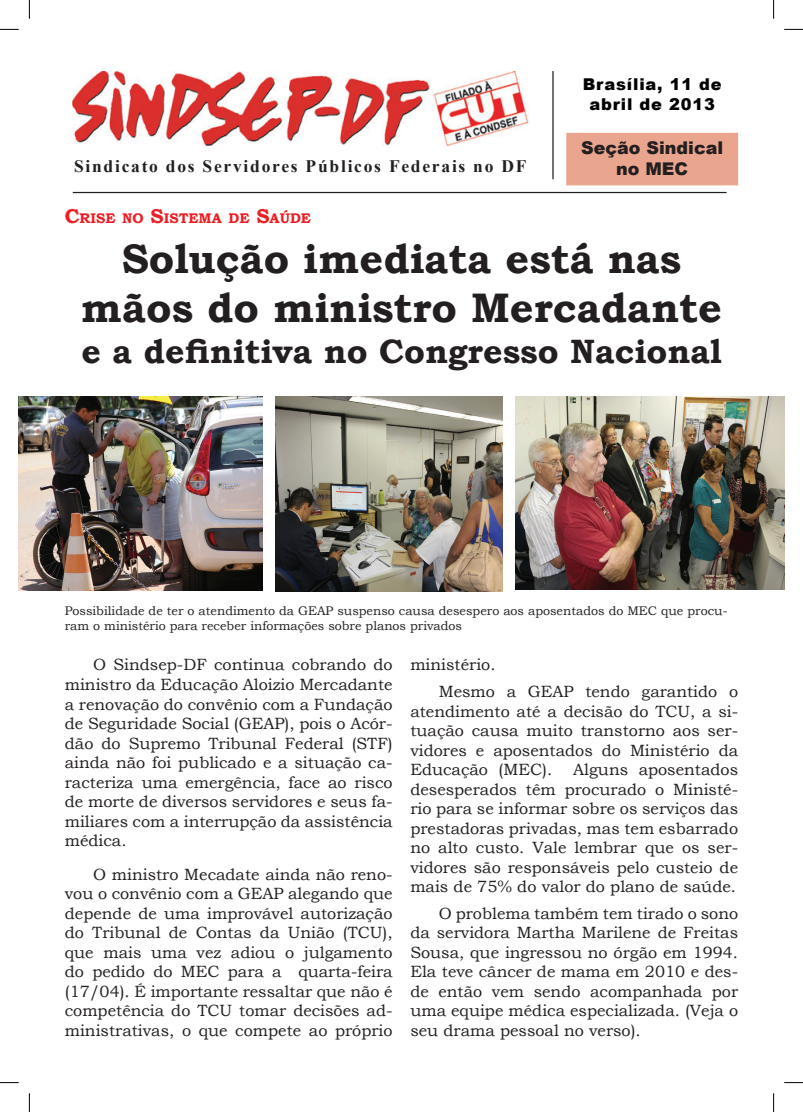
<style>
.page{position:relative;width:803px;height:1112px;background:#fff}
.page>*{position:absolute;margin:0;border:0;box-sizing:border-box;transform-origin:0 0}
.t1{font:700 41.25px/49.5px "Bookman Old Style";color:#231f20;text-align:center}
.t2{font:700 33.75px "Bookman Old Style";color:#231f20}
.t3{font:700 17.5px "Times New Roman";letter-spacing:.1em;color:#231f20}
.t4{font:900 17.5px/21px "Arial";color:#231f20;text-align:center}
.t5{font:16.25px/19.5px "Bookman Old Style";color:#231f20;text-align:justify}
.t6{font:900 16.25px/19.5px "Arial";letter-spacing:.05em;color:#000;text-align:center}
.t7{font:700 14px "Bookman Old Style";color:#ee1d23}
.t8{font:12.5px/15px "Bookman Old Style";color:#231f20}
.s1{font-size:20px}
</style>
<div class="page">
<div style="left:566px;top:133px;width:172px;height:52px;background:#eaa58e"></div>
<hr style="left:552px;top:71px;width:2px;height:108px;background:#231f20">
<hr style="left:73px;top:192px;width:654px;height:1px;background:#231f20">
<img style="left:516px;top:396px;width:268px;height:193px">
<img style="left:19px;top:396px;width:243px;height:194px">
<img style="left:275px;top:396px;width:228px;height:195px">
<img style="left:73px;top:71px;width:456px;height:74px">
<svg style="left:0;top:29px;width:19px;height:1px"></svg>
<svg style="left:784px;top:29px;width:19px;height:1px"></svg>
<svg style="left:0;top:1082px;width:19px;height:1px"></svg>
<svg style="left:784px;top:1082px;width:19px;height:1px"></svg>
<svg style="left:29px;top:0;width:1px;height:19px"></svg>
<svg style="left:29px;top:1093px;width:1px;height:18px"></svg>
<svg style="left:773px;top:0;width:1px;height:19px"></svg>
<svg style="left:773px;top:1093px;width:1px;height:18px"></svg>
<p class="t3" style="left:74px;top:154px;width:454px">Sindicato dos Servidores Públicos Federais no DF</p>
<p class="t6" style="left:583px;top:74px;width:140px">Brasília, 11 de abril de 2013</p>
<p class="t4" style="left:581px;top:136px;width:143px">Seção Sindical no MEC</p>
<p class="t7" style="left:65px;top:208px;width:248px"><span class="s1">C</span>RISE NO <span class="s1">S</span>ISTEMA DE <span class="s1">S</span>AÚDE</p>
<h1 class="t1" style="left:81px;top:233px;width:643px">Solução imediata está nas mãos do ministro Mercadante</h1>
<h2 class="t2" style="left:81px;top:327px;width:641px">e a definitiva no Congresso Nacional</h2>
<p class="t8" style="left:65px;top:603px;width:664px">Possibilidade de ter o atendimento da GEAP suspenso causa desespero aos aposentados do MEC que procu&shy;ram o ministério para receber informações sobre planos privados</p>
<p class="t5" style="left:65px;top:655px;width:329px;text-indent:28px">O Sindsep-DF continua cobrando do ministro da Educação Aloizio Mercadante a renovação do convênio com a Fundação de Seguridade Social (GEAP), pois o Acór&shy;dão do Supremo Tribunal Federal (STF) ainda não foi publicado e a situação ca&shy;racteriza uma emergência, face ao risco de morte de diversos servidores e seus fa&shy;miliares com a interrupção da assistência médica.</p>
<p class="t5" style="left:65px;top:864px;width:329px;text-indent:28px">O ministro Mecadate ainda não reno&shy;vou o convênio com a GEAP alegando que depende de uma improvável autorização do Tribunal de Contas da União (TCU), que mais uma vez adiou o julgamento do pedido do MEC para a quarta-feira (17/04). É importante ressaltar que não é competência do TCU tomar decisões ad&shy;ministrativas, o que compete ao próprio</p>
<p class="t5" style="left:439px;top:651px;width:301px;line-height:26.6px;text-indent:-28px">ministério.<br>Mesmo a GEAP tendo garantido o</p>
<p class="t5" style="left:410px;top:701px;width:329px">atendimento até a decisão do TCU, a si&shy;tuação causa muito transtorno aos ser&shy;vidores e aposentados do Ministério da Educação (MEC).</p>
<p class="t5" style="left:410px;top:759px;width:329px;text-indent:163px">Alguns aposentados desesperados têm procurado o Ministé&shy;rio para se informar sobre os serviços das prestadoras privadas, mas tem esbarrado no alto custo. Vale lembrar que os ser&shy;vidores são responsáveis pelo custeio de mais de 75% do valor do plano de saúde.</p>
<p class="t5" style="left:410px;top:903px;width:329px;text-indent:28px">O problema também tem tirado o sono da servidora Martha Marilene de Freitas Sousa, que ingressou no órgão em 1994.<br>Ela teve câncer de mama em 2010 e des&shy;de então vem sendo acompanhada por uma equipe médica especializada. (Veja o seu drama pessoal no verso).</p>
</div>
